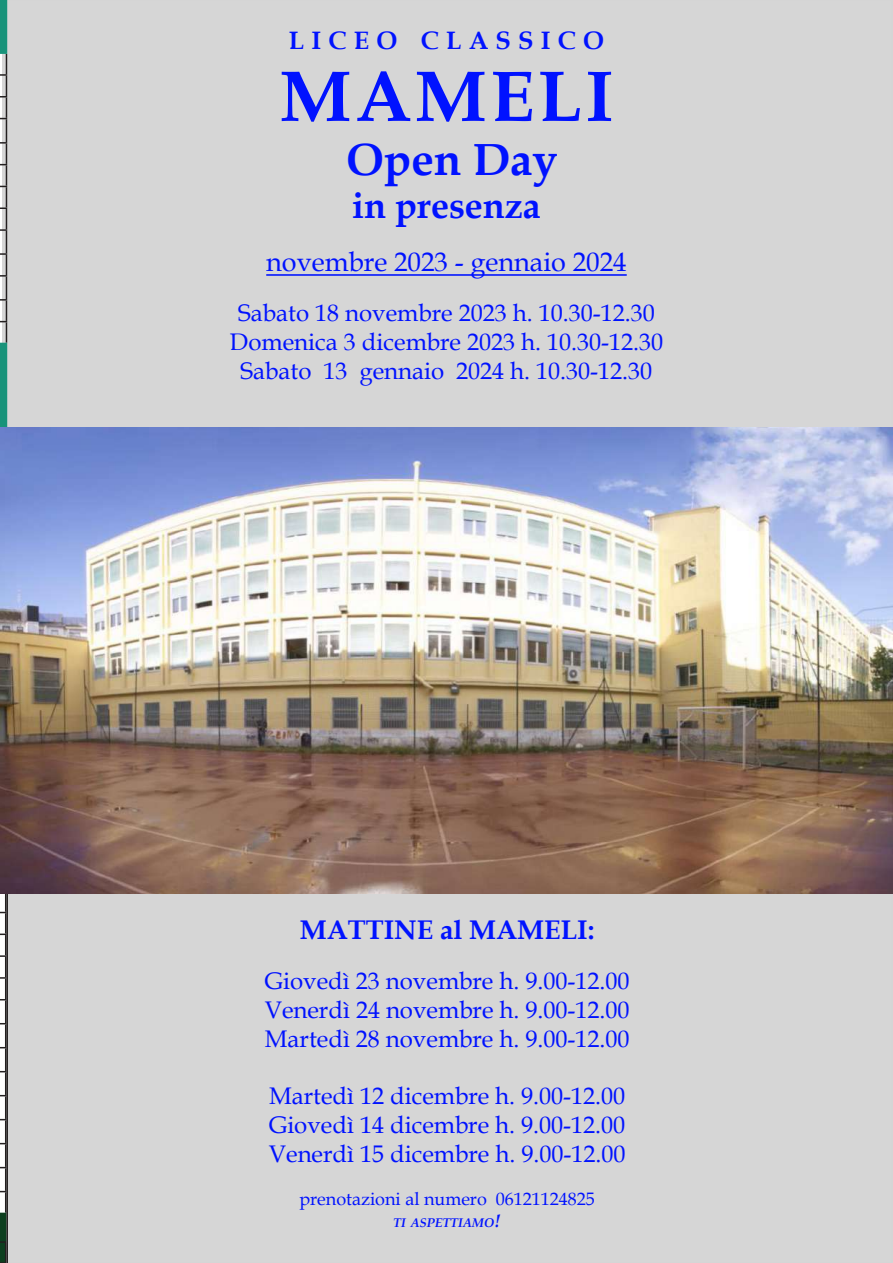
<style>
.page{position:relative;width:893px;height:1263px;background:#d6d6d6}
.page>*{position:absolute;margin:0;border:0;box-sizing:border-box;transform-origin:0 0}
.t1{font:700 72px "Book Antiqua";letter-spacing:.05em;color:#0012ff}
.t2{font:700 45px "Book Antiqua";color:#0012ff}
.t3{font:700 36px "Book Antiqua";color:#0012ff}
.t4{font:27px "Book Antiqua";color:#0012ff}
.t5{font:700 27px "Book Antiqua";color:#0012ff}
.t6{font:700 25.2px "Book Antiqua";letter-spacing:.285em;color:#0012ff}
.t7{font:24px/28.8px "Book Antiqua";color:#0012ff;text-align:justify}
.t8{font:18px "Book Antiqua";color:#0012ff}
.t9{font:italic 700 12.6px "Book Antiqua";color:#0012ff}
.s1{font-size:18px}
</style>
<div class="page">
<div style="left:0;top:1px;width:6px;height:52px;background:#18937a"></div>
<div style="left:0;top:343px;width:6px;height:34px;background:#18937a"></div>
<hr style="left:6px;top:2px;width:1px;height:50px;background:#18937a">
<svg style="left:0;top:52px;width:7px;height:292px"></svg>
<hr style="left:6px;top:344px;width:1px;height:32px;background:#18937a">
<svg style="left:0;top:376px;width:7px;height:51px"></svg>
<svg style="left:0;top:893px;width:8px;height:370px;background:#959896"></svg>
<img style="left:0;top:427px;width:893px;height:466px">
<hr style="left:266px;top:274px;width:361px;height:2px;background:#0012ff">
<p class="t6" style="left:289px;top:23px;width:317px">LICEO CLASSICO</p>
<h1 class="t1" style="left:279px;top:47px;width:336px">MAMELI</h1>
<h2 class="t2" style="left:346px;top:129px;width:213px">Open Day</h2>
<h3 class="t3" style="left:352px;top:181px;width:190px">in presenza</h3>
<p class="t4" style="left:266px;top:243px;width:362px">novembre 2023 - gennaio 2024</p>
<p class="t7" style="left:230px;top:298px;width:435px;text-align:center">Sabato 18 novembre 2023 h. 10.30-12.30<br>Domenica 3 dicembre 2023 h. 10.30-12.30<br>Sabato 13 gennaio 2024 h. 10.30-12.30</p>
<p class="t5" style="left:300px;top:911px;width:296px">MATTINE al MAMELI:</p>
<p class="t7" style="left:265px;top:966px;width:366px">Giovedì 23 novembre h. 9.00-12.00<br>Venerdì 24 novembre h. 9.00-12.00<br>Martedì 28 novembre h. 9.00-12.00</p>
<p class="t7" style="left:269px;top:1081px;width:358px">Martedì 12 dicembre h. 9.00-12.00<br>Giovedì 14 dicembre h. 9.00-12.00<br>Venerdì 15 dicembre h. 9.00-12.00</p>
<p class="t8" style="left:299px;top:1186px;width:297px">prenotazioni al numero 06121124825</p>
<p class="t9" style="left:394px;top:1213px;width:109px">TI ASPETTIAMO<span class="s1">!</span></p>
</div>
